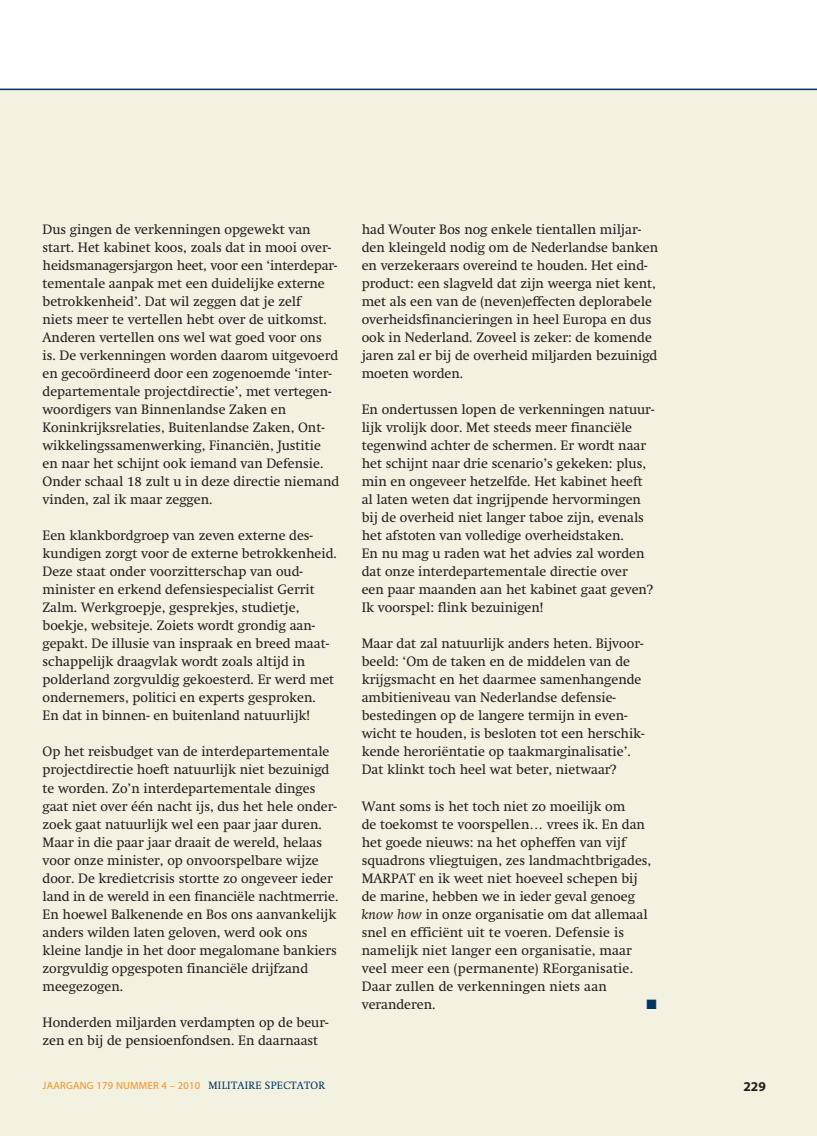
<style>
.page{position:relative;width:817px;height:1136px;background:#fff}
.page>*{position:absolute;margin:0;border:0;box-sizing:border-box;transform-origin:0 0}
.t1{font:13.5px/18px "Swift";color:#231f20}
.t2{font:700 13.5px "Myriad Pro";color:#231f20}
.t3{font:13.5px "Zapf Dingbats";color:#003562}
.t4{font:10.5px "Myriad Pro";letter-spacing:.025em;color:#f68f1e}
.s1{font-style:italic}
.s2{font-family:"Swift";color:#003562}
</style>
<div class="page">
<div style="left:0;top:89px;width:816px;height:1046px;background:#f3f1e0"></div>
<hr style="left:0;top:89px;width:816px;height:1px;background:#003562">
<p class="t1" style="left:43px;top:222px;width:298px">Dus gingen de verkenningen opgewekt van start. Het kabinet koos, zoals dat in mooi over&shy;heidsmanagersjargon heet, voor een ‘interdepar&shy;tementale aanpak met een duidelijke externe betrokkenheid’. Dat wil zeggen dat je zelf<br>niets meer te vertellen hebt over de uitkomst.<br>Anderen vertellen ons wel wat goed voor ons<br>is. De verkenningen worden daarom uitgevoerd en gecoördineerd door een zogenoemde ‘inter&shy;departementale projectdirectie’, met vertegen&shy;woordigers van Binnenlandse Zaken en Koninkrijksrelaties, Buitenlandse Zaken, Ont&shy;wikkelingssamenwerking, Financiën, Justitie en naar het schijnt ook iemand van Defensie.<br>Onder schaal 18 zult u in deze directie niemand vinden, zal ik maar zeggen.</p>
<p class="t1" style="left:43px;top:528px;width:296px">Een klankbordgroep van zeven externe des&shy;kundigen zorgt voor de externe betrokkenheid.<br>Deze staat onder voorzitterschap van oud&shy;minister en erkend defensiespecialist Gerrit Zalm. Werkgroepje, gesprekjes, studietje, boekje, websiteje. Zoiets wordt grondig aan&shy;gepakt. De illusie van inspraak en breed maat&shy;schappelijk draagvlak wordt zoals altijd in polderland zorgvuldig gekoesterd. Er werd met ondernemers, politici en experts gesproken.<br>En dat in binnen- en buitenland natuurlijk!</p>
<p class="t1" style="left:43px;top:744px;width:297px">Op het reisbudget van de interdepartementale projectdirectie hoeft natuurlijk niet bezuinigd te worden. Zo’n interdepartementale dinges gaat niet over één nacht ijs, dus het hele onder&shy;zoek gaat natuurlijk wel een paar jaar duren.<br>Maar in die paar jaar draait de wereld, helaas voor onze minister, op onvoorspelbare wijze door. De kredietcrisis stortte zo ongeveer ieder land in de wereld in een financiële nachtmerrie.<br>En hoewel Balkenende en Bos ons aanvankelijk anders wilden laten geloven, werd ook ons kleine landje in het door megalomane bankiers zorgvuldig opgespoten financiële drijfzand meegezogen.</p>
<p class="t1" style="left:43px;top:1014px;width:287px">Honderden miljarden verdampten op de beur&shy;zen en bij de pensioenfondsen. En daarnaast</p>
<p class="t1" style="left:361px;top:222px;width:298px">had Wouter Bos nog enkele tientallen miljar&shy;den kleingeld nodig om de Nederlandse banken en verzekeraars overeind te houden. Het eind&shy;product: een slagveld dat zijn weerga niet kent, met als een van de (neven)effecten deplorabele overheidsfinancieringen in heel Europa en dus ook in Nederland. Zoveel is zeker: de komende jaren zal er bij de overheid miljarden bezuinigd moeten worden.</p>
<p class="t1" style="left:361px;top:402px;width:294px">En ondertussen lopen de verkenningen natuur&shy;lijk vrolijk door. Met steeds meer financiële tegenwind achter de schermen. Er wordt naar het schijnt naar drie scenario’s gekeken: plus, min en ongeveer hetzelfde. Het kabinet heeft al laten weten dat ingrijpende hervormingen bij de overheid niet langer taboe zijn, evenals het afstoten van volledige overheidstaken.<br>En nu mag u raden wat het advies zal worden dat onze interdepartementale directie over<br>een paar maanden aan het kabinet gaat geven?<br>Ik voorspel: flink bezuinigen!</p>
<p class="t1" style="left:361px;top:636px;width:284px">Maar dat zal natuurlijk anders heten. Bijvoor&shy;beeld: ‘Om de taken en de middelen van de krijgsmacht en het daarmee samenhangende ambitieniveau van Nederlandse defensie&shy;bestedingen op de langere termijn in even&shy;wicht te houden, is besloten tot een herschik&shy;kende heroriëntatie op taakmarginalisatie’.<br>Dat klinkt toch heel wat beter, nietwaar?</p>
<p class="t1" style="left:361px;top:798px;width:291px">Want soms is het toch niet zo moeilijk om<br>de toekomst te voorspellen… vrees ik. En dan het goede nieuws: na het opheffen van vijf squadrons vliegtuigen, zes landmachtbrigades, MARPAT en ik weet niet hoeveel schepen bij de marine, hebben we in ieder geval genoeg <span class="s1">know how</span> in onze organisatie om dat allemaal snel en efficiënt uit te voeren. Defensie is namelijk niet langer een organisatie, maar veel meer een (permanente) REorganisatie.<br>Daar zullen de verkenningen niets aan veranderen.</p>
<p class="t3" style="left:646px;top:995px;width:12px">■</p>
<p class="t4" style="left:43px;top:1080px;width:284px">JAARGANG 179 NUMMER 4 – 2010 <span class="s2">MILITAIRE SPECTATOR</span></p>
<p class="t2" style="left:743px;top:1081px;width:24px">229</p>
</div>
